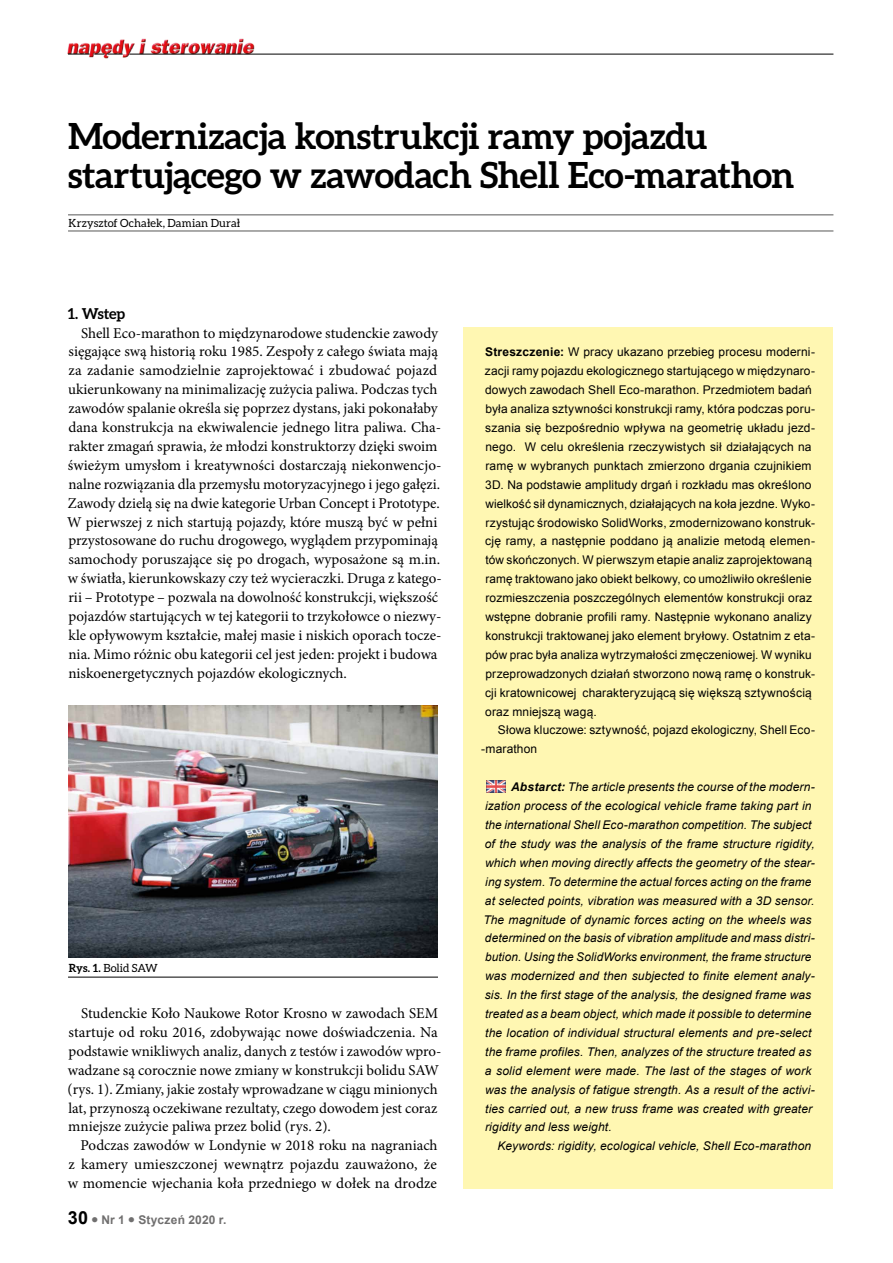
<style>
.page{position:relative;width:893px;height:1263px;background:#fff}
.page>*{position:absolute;margin:0;border:0;box-sizing:border-box;transform-origin:0 0}
.t1{font:700 36px/39px "Aleo";letter-spacing:-.01em;color:#000}
.t2{font:15px/18.9px "Minion Pro";color:#000}
.t3{font:700 15px "Aleo";letter-spacing:-.01em;color:#000}
.t4{font:12px/18.9px "Arial";letter-spacing:.01em;color:#000}
.t5{font:italic 12px/18.9px "Arial";letter-spacing:.01em;color:#000}
.t6{font:700 12px "Arial";letter-spacing:.015em;color:#706f6f}
.t7{font:11.25px "Aleo";letter-spacing:.01em;color:#000}
.s1{font-weight:700}
.s2{font-size:18px;color:#000}
</style>
<div class="page">
<img style="left:67px;top:38px;width:190px;height:21px">
<hr style="left:129px;top:54px;width:704px;height:1px;background:#000">
<svg style="left:68px;top:54px;width:55px;height:1px"></svg>
<hr style="left:68px;top:215px;width:765px;height:1px;background:#575756">
<hr style="left:68px;top:231px;width:765px;height:1px;background:#575756">
<div style="left:463px;top:327px;width:370px;height:861px;background:#fff7b2"></div>
<img style="left:68px;top:706px;width:370px;height:251px">
<hr style="left:68px;top:977px;width:370px;height:1px;background:#000">
<img style="left:486px;top:780px;width:19px;height:12px">
<h1 class="t1" style="left:68px;top:115px;width:728px">Modernizacja konstrukcji ramy pojazdu startującego w zawodach Shell Eco-marathon</h1>
<p class="t7" style="left:69px;top:216px;width:173px">Krzysztof Ochałek, Damian Durał</p>
<p class="t3" style="left:68px;top:305px;width:59px">1. Wstep</p>
<p class="t2" style="left:67px;top:323px;width:376px;text-indent:14px">Shell Eco-marathon to międzynarodowe studenckie zawody sięgające swą historią roku 1985. Zespoły z całego świata mają za zadanie samodzielnie zaprojektować i zbudować pojazd ukierunkowany na minimalizację zużycia paliwa. Podczas tych zawodów spalanie określa się poprzez dystans, jaki pokonałaby dana konstrukcja na ekwiwalencie jednego litra paliwa. Cha&shy;rakter zmagań sprawia, że młodzi konstruktorzy dzięki swoim świeżym umysłom i kreatywności dostarczają niekonwencjo&shy;nalne rozwiązania dla przemysłu motoryzacyjnego i jego gałęzi.<br>Zawody dzielą się na dwie kategorie Urban Concept i Prototype.<br>W pierwszej z nich startują pojazdy, które muszą być w pełni przystosowane do ruchu drogowego, wyglądem przypominają samochody poruszające się po drogach, wyposażone są m.in. w światła, kierunkowskazy czy też wycieraczki. Druga z katego&shy;rii – Prototype – pozwala na dowolność konstrukcji, większość pojazdów startujących w tej kategorii to trzykołowce o niezwy&shy;kle opływowym kształcie, małej masie i niskich oporach tocze&shy;nia. Mimo różnic obu kategorii cel jest jeden: projekt i budowa niskoenergetycznych pojazdów ekologicznych.</p>
<p class="t7" style="left:69px;top:961px;width:91px"><span class="s1">Rys. 1.</span> Bolid SAW</p>
<p class="t2" style="left:68px;top:1004px;width:375px;text-indent:14px">Studenckie Koło Naukowe Rotor Krosno w zawodach SEM startuje od roku 2016, zdobywając nowe doświadczenia. Na podstawie wnikliwych analiz, danych z testów i zawodów wpro&shy;wadzane są corocznie nowe zmiany w konstrukcji bolidu SAW (rys. 1). Zmiany, jakie zostały wprowadzane w ciągu minionych lat, przynoszą oczekiwane rezultaty, czego dowodem jest coraz mniejsze zużycie paliwa przez bolid (rys. 2).</p>
<p class="t2" style="left:68px;top:1136px;width:371px;text-align:justify;text-indent:13px">Podczas zawodów w Londynie w 2018 roku na nagraniach z kamery umieszczonej wewnątrz pojazdu zauważono, że w momencie wjechania koła przedniego w dołek na drodze</p>
<p class="t6" style="left:68px;top:1212px;width:160px"><span class="s2">30</span> ● Nr 1 ● Styczeń 2020 r.</p>
<p class="t4" style="left:485px;top:343px;width:332px"><span class="s1">Streszczenie:</span> W pracy ukazano przebieg procesu moderni&shy;zacji ramy pojazdu ekologicznego startującego w międzynaro&shy;dowych zawodach Shell Eco-marathon. Przedmiotem badań była analiza sztywności konstrukcji ramy, która podczas poru&shy;szania się bezpośrednio wpływa na geometrię układu jezd&shy;nego. W celu określenia rzeczywistych sił działających na ramę w wybranych punktach zmierzono drgania czujnikiem 3D. Na podstawie amplitudy drgań i rozkładu mas określono wielkość sił dynamicznych, działających na koła jezdne. Wyko&shy;rzystując środowisko SolidWorks, zmodernizowano konstruk&shy;cję ramy, a następnie poddano ją analizie metodą elemen&shy;tów skończonych. W pierwszym etapie analiz zaprojektowaną ramę traktowano jako obiekt belkowy, co umożliwiło określenie rozmieszczenia poszczególnych elementów konstrukcji oraz wstępne dobranie profili ramy. Następnie wykonano analizy konstrukcji traktowanej jako element bryłowy. Ostatnim z eta&shy;pów prac była analiza wytrzymałości zmęczeniowej. W wyniku przeprowadzonych działań stworzono nową ramę o konstruk&shy;cji kratownicowej charakteryzującą się większą sztywnością oraz mniejszą wagą.</p>
<p class="t4" style="left:481px;top:721px;width:335px;text-indent:17px">Słowa kluczowe: sztywność, pojazd ekologiczny, Shell Eco--marathon</p>
<p class="t5" style="left:483px;top:778px;width:333px;text-indent:28px"><span class="s1">Abstarct:</span> The article presents the course of the modern&shy;ization process of the ecological vehicle frame taking part in the international Shell Eco-marathon competition. The subject of the study was the analysis of the frame structure rigidity, which when moving directly affects the geometry of the stear&shy;ing system. To determine the actual forces acting on the frame at selected points, vibration was measured with a 3D sensor.<br>The magnitude of dynamic forces acting on the wheels was determined on the basis of vibration amplitude and mass distri&shy;bution. Using the SolidWorks environment, the frame structure was modernized and then subjected to finite element analy&shy;sis. In the first stage of the analysis, the designed frame was treated as a beam object, which made it possible to determine the location of individual structural elements and pre-select the frame profiles. Then, analyzes of the structure treated as a solid element were made. The last of the stages of work was the analysis of fatigue strength. As a result of the activi&shy;ties carried out, a new truss frame was created with greater rigidity and less weight.</p>
<p class="t5" style="left:498px;top:1137px;width:315px">Keywords: rigidity, ecological vehicle, Shell Eco-marathon</p>
</div>
